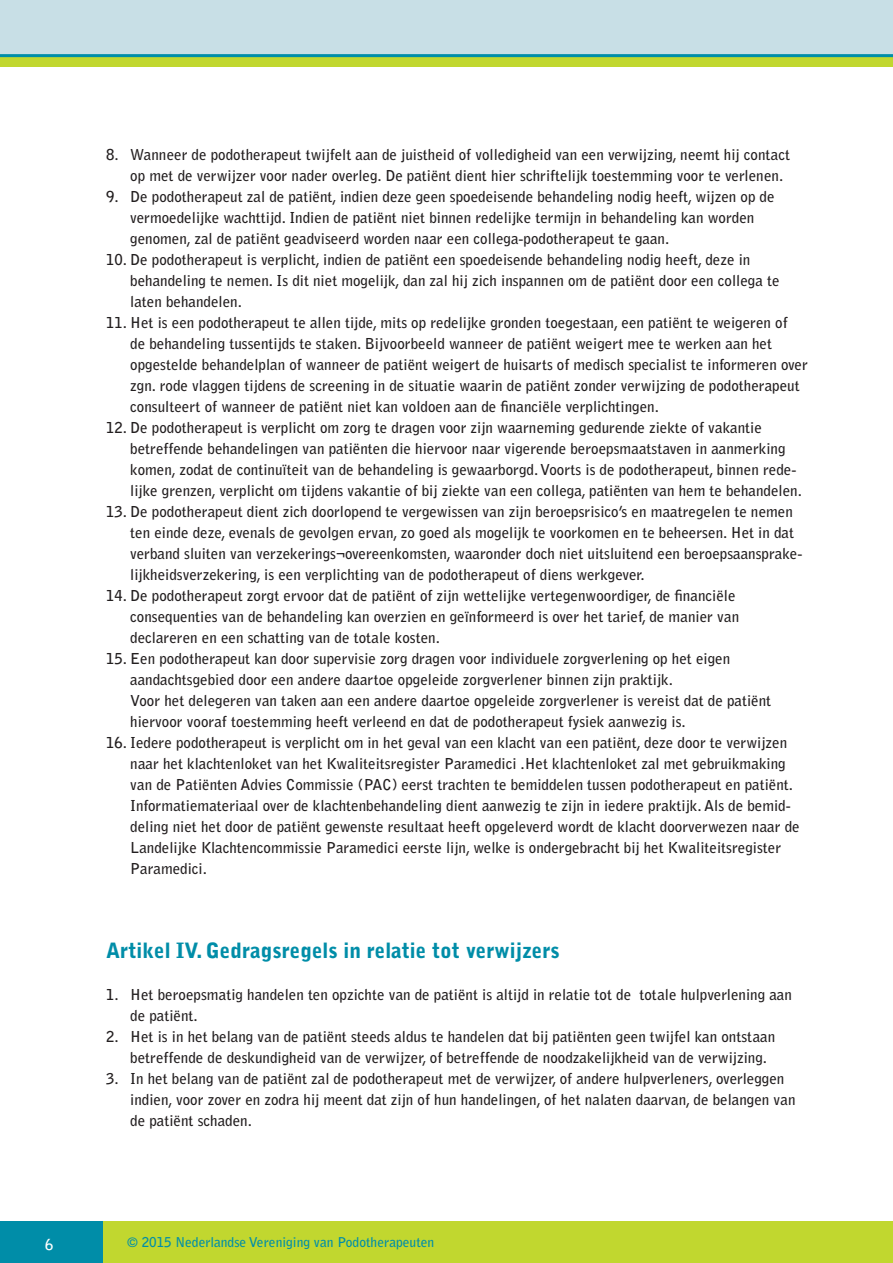
<style>
.page{position:relative;width:893px;height:1263px;background:#fff}
.page>*{position:absolute;margin:0;border:0;box-sizing:border-box;transform-origin:0 0}
.t1{font:900 21px "Bell Gothic Std";color:#008da8}
.t2{font:700 15px/21px "Bell Gothic Std";color:#231f20}
.t3{font:700 15px "Bell Gothic Std";color:#fff}
.t4{font:700 13.5px "Bell Gothic Std";color:#008ea8}
</style>
<div class="page">
<div style="left:0;top:57px;width:893px;height:10px;background:#c1d72f"></div>
<div style="left:0;top:0;width:893px;height:57px;background:#c8dfe6"></div>
<div style="left:103px;top:1221px;width:790px;height:42px;background:#c1d72f"></div>
<div style="left:0;top:1222px;width:103px;height:41px;background:#008da8"></div>
<p class="t2" style="left:130px;top:144px;width:661px;text-indent:-24px">8. Wanneer de podotherapeut twijfelt aan de juistheid of volledigheid van een verwijzing, neemt hij contact op met de verwijzer voor nader overleg. De patiënt dient hier schriftelijk toestemming voor te verlenen.</p>
<p class="t2" style="left:130px;top:186px;width:646px;text-indent:-24px">9. De podotherapeut zal de patiënt, indien deze geen spoedeisende behandeling nodig heeft, wijzen op de vermoedelijke wachttijd. Indien de patiënt niet binnen redelijke termijn in behandeling kan worden genomen, zal de patiënt geadviseerd worden naar een collega-podotherapeut te gaan.</p>
<p class="t2" style="left:130px;top:249px;width:651px;text-indent:-24px">10. De podotherapeut is verplicht, indien de patiënt een spoedeisende behandeling nodig heeft, deze in behandeling te nemen. Is dit niet mogelijk, dan zal hij zich inspannen om de patiënt door een collega te laten behandelen.</p>
<p class="t2" style="left:130px;top:312px;width:679px;text-indent:-24px">11. Het is een podotherapeut te allen tijde, mits op redelijke gronden toegestaan, een patiënt te weigeren of<br>de behandeling tussentijds te staken. Bijvoorbeeld wanneer de patiënt weigert mee te werken aan het opgestelde behandelplan of wanneer de patiënt weigert de huisarts of medisch specialist te informeren over zgn. rode vlaggen tijdens de screening in de situatie waarin de patiënt zonder verwijzing de podotherapeut consulteert of wanneer de patiënt niet kan voldoen aan de financiële verplichtingen.</p>
<p class="t2" style="left:130px;top:417px;width:673px;text-indent:-24px">12. De podotherapeut is verplicht om zorg te dragen voor zijn waarneming gedurende ziekte of vakantie betreffende behandelingen van patiënten die hiervoor naar vigerende beroepsmaatstaven in aanmerking komen, zodat de continuïteit van de behandeling is gewaarborgd. Voorts is de podotherapeut, binnen rede&shy;lijke grenzen, verplicht om tijdens vakantie of bij ziekte van een collega, patiënten van hem te behandelen.</p>
<p class="t2" style="left:130px;top:501px;width:674px;text-indent:-24px">13. De podotherapeut dient zich doorlopend te vergewissen van zijn beroepsrisico’s en maatregelen te nemen ten einde deze, evenals de gevolgen ervan, zo goed als mogelijk te voorkomen en te beheersen. Het in dat verband sluiten van verzekerings¬overeenkomsten, waaronder doch niet uitsluitend een beroepsaansprake&shy;lijkheidsverzekering, is een verplichting van de podotherapeut of diens werkgever.</p>
<p class="t2" style="left:130px;top:585px;width:610px;text-indent:-24px">14. De podotherapeut zorgt ervoor dat de patiënt of zijn wettelijke vertegenwoordiger, de financiële consequenties van de behandeling kan overzien en geïnformeerd is over het tarief, de manier van declareren en een schatting van de totale kosten.</p>
<p class="t2" style="left:130px;top:648px;width:642px;text-indent:-24px">15. Een podotherapeut kan door supervisie zorg dragen voor individuele zorgverlening op het eigen aandachtsgebied door een andere daartoe opgeleide zorgverlener binnen zijn praktijk.<br>Voor het delegeren van taken aan een andere daartoe opgeleide zorgverlener is vereist dat de patiënt hiervoor vooraf toestemming heeft verleend en dat de podotherapeut fysiek aanwezig is.</p>
<p class="t2" style="left:130px;top:732px;width:671px;text-indent:-24px">16. Iedere podotherapeut is verplicht om in het geval van een klacht van een patiënt, deze door te verwijzen naar het klachtenloket van het Kwaliteitsregister Paramedici .Het klachtenloket zal met gebruikmaking van de Patiënten Advies Commissie (PAC) eerst trachten te bemiddelen tussen podotherapeut en patiënt.<br>Informatiemateriaal over de klachtenbehandeling dient aanwezig te zijn in iedere praktijk. Als de bemid&shy;deling niet het door de patiënt gewenste resultaat heeft opgeleverd wordt de klacht doorverwezen naar de Landelijke Klachtencommissie Paramedici eerste lijn, welke is ondergebracht bij het Kwaliteitsregister Paramedici.</p>
<p class="t1" style="left:106px;top:938px;width:455px">Artikel IV. Gedragsregels in relatie tot verwijzers</p>
<p class="t2" style="left:130px;top:984px;width:663px;text-indent:-24px">1. Het beroepsmatig handelen ten opzichte van de patiënt is altijd in relatie tot de totale hulpverlening aan de patiënt.</p>
<p class="t2" style="left:130px;top:1026px;width:646px;text-indent:-24px">2. Het is in het belang van de patiënt steeds aldus te handelen dat bij patiënten geen twijfel kan ontstaan betreffende de deskundigheid van de verwijzer, of betreffende de noodzakelijkheid van de verwijzing.</p>
<p class="t2" style="left:130px;top:1068px;width:667px;text-indent:-24px">3. In het belang van de patiënt zal de podotherapeut met de verwijzer, of andere hulpverleners, overleggen indien, voor zover en zodra hij meent dat zijn of hun handelingen, of het nalaten daarvan, de belangen van de patiënt schaden.</p>
<p class="t3" style="left:45px;top:1235px;width:10px">6</p>
<p class="t4" style="left:127px;top:1234px;width:309px">© 2015 Nederlandse Vereniging van Podotherapeuten</p>
</div>
